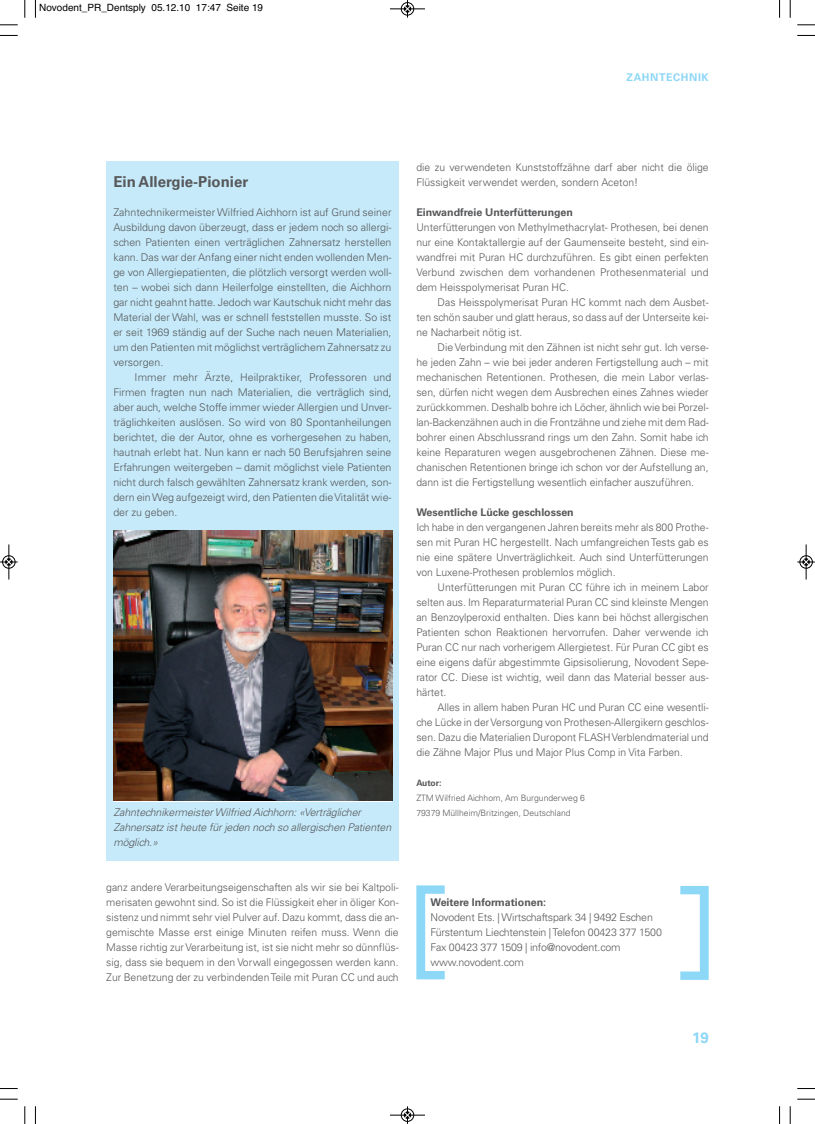
<style>
.page{position:relative;width:815px;height:1124px;background:#fff}
.page>*{position:absolute;margin:0;border:0;box-sizing:border-box;transform-origin:0 0}
.t1{font:700 15px "Univers";color:#57585a}
.t2{font:700 15px "Univers";color:#8dd7f7}
.t3{font:300 10.62px/15px "Univers";color:#57585a;text-align:justify}
.t4{font:italic 300 10.62px/15px "Univers";letter-spacing:-.01em;color:#57585a}
.t5{font:700 10.62px "Univers";color:#57585a}
.t6{font:700 10.62px "Univers";letter-spacing:.055em;color:#8dd7f7}
.t7{font:10px "Helvetica";color:#000}
.t8{font:300 8.75px/15px "Univers";color:#57585a}
.t9{font:700 8.75px "Univers";letter-spacing:-.01em;color:#57585a}
</style>
<div class="page">
<div style="left:106px;top:161px;width:293px;height:699px;background:#c6eafa"></div>
<img style="left:113px;top:530px;width:279px;height:270px">
<svg style="left:416px;top:885px;width:29px;height:94px"></svg>
<svg style="left:680px;top:886px;width:29px;height:93px"></svg>
<svg style="left:35px;top:0;width:1px;height:18px"></svg>
<svg style="left:0;top:35px;width:18px;height:1px"></svg>
<svg style="left:779px;top:0;width:1px;height:18px"></svg>
<svg style="left:797px;top:35px;width:18px;height:1px"></svg>
<svg style="left:35px;top:1106px;width:1px;height:17px"></svg>
<svg style="left:0;top:1088px;width:18px;height:1px"></svg>
<svg style="left:779px;top:1106px;width:1px;height:17px"></svg>
<svg style="left:797px;top:1088px;width:18px;height:1px"></svg>
<svg style="left:24px;top:0;width:2px;height:18px"></svg>
<svg style="left:0;top:24px;width:18px;height:2px"></svg>
<svg style="left:790px;top:0;width:1px;height:18px"></svg>
<svg style="left:797px;top:24px;width:18px;height:2px"></svg>
<svg style="left:24px;top:1106px;width:2px;height:17px"></svg>
<svg style="left:0;top:1098px;width:18px;height:1px"></svg>
<svg style="left:790px;top:1106px;width:1px;height:17px"></svg>
<svg style="left:797px;top:1098px;width:18px;height:1px"></svg>
<div style="left:401px;top:2px;width:13px;height:14px;border:1px solid #fff;border-radius:50%"></div>
<hr style="left:390px;top:9px;width:35px;height:1px;background:#000">
<div style="left:401px;top:2px;width:13px;height:13px;border:1px solid #000;border-radius:50%"></div>
<svg style="left:404px;top:0;width:7px;height:18px"></svg>
<hr style="left:390px;top:1114px;width:35px;height:1px;background:#000">
<div style="left:401px;top:1108px;width:13px;height:13px;border:1px solid #000;border-radius:50%"></div>
<svg style="left:404px;top:1106px;width:7px;height:17px"></svg>
<div style="left:2px;top:555px;width:14px;height:13px;border:1px solid #fff;border-radius:50%"></div>
<hr style="left:9px;top:544px;width:1px;height:35px;background:#000">
<div style="left:2px;top:555px;width:13px;height:13px;border:1px solid #000;border-radius:50%"></div>
<svg style="left:0;top:558px;width:18px;height:7px"></svg>
<div style="left:799px;top:555px;width:14px;height:13px;border:1px solid #fff;border-radius:50%"></div>
<hr style="left:806px;top:544px;width:1px;height:35px;background:#000">
<div style="left:800px;top:555px;width:13px;height:13px;border:1px solid #000;border-radius:50%"></div>
<svg style="left:797px;top:558px;width:18px;height:7px"></svg>
<p class="t7" style="left:39px;top:4px;width:226px">Novodent_PR_Dentsply 05.12.10 17:47 Seite 19</p>
<p class="t6" style="left:627px;top:73px;width:84px">ZAHNTECHNIK</p>
<h1 class="t1" style="left:113px;top:176px;width:136px">Ein Allergie-Pionier</h1>
<p class="t3" style="left:113px;top:205px;width:280px">Zahntechnikermeister Wilfried Aichhorn ist auf Grund seiner Ausbildung davon überzeugt, dass er jedem noch so allergi&shy;schen Patienten einen verträglichen Zahnersatz herstellen kann. Das war der Anfang einer nicht enden wollenden Men&shy;ge von Allergiepatienten, die plötzlich versorgt werden woll&shy;ten – wobei sich dann Heilerfolge einstellten, die Aichhorn gar nicht geahnt hatte. Jedoch war Kautschuk nicht mehr das Material der Wahl, was er schnell feststellen musste. So ist er seit 1969 ständig auf der Suche nach neuen Materialien, um den Patienten mit möglichst verträglichem Zahnersatz zu versorgen.</p>
<p class="t3" style="left:113px;top:370px;width:280px;text-indent:21px">Immer mehr Ärzte, Heilpraktiker, Professoren und Firmen fragten nun nach Materialien, die verträglich sind, aber auch, welche Stoffe immer wieder Allergien und Unver&shy;träglichkeiten auslösen. So wird von 80 Spontanheilungen berichtet, die der Autor, ohne es vorhergesehen zu haben, hautnah erlebt hat. Nun kann er nach 50 Berufsjahren seine Erfahrungen weitergeben – damit möglichst viele Patienten nicht durch falsch gewählten Zahnersatz krank werden, son&shy;dern ein Weg aufgezeigt wird, den Patienten die Vitalität wie&shy;der zu geben.</p>
<p class="t4" style="left:113px;top:805px;width:281px">ZahntechnikermeisterWilfried Aichhorn:«Verträglicher<br>Zahnersatz istheute fürjeden noch so allergischen Patienten möglich.»</p>
<p class="t3" style="left:106px;top:880px;width:294px">ganz andere Verarbeitungseigenschaften als wir sie bei Kaltpoli&shy;merisaten gewohnt sind. So ist die Flüssigkeit eher in öliger Kon&shy;sistenz und nimmt sehr viel Pulver auf. Dazu kommt, dass die an&shy;gemischte Masse erst einige Minuten reifen muss. Wenn die Masse richtig zur Verarbeitung ist, ist sie nicht mehr so dünnflüs&shy;sig, dass sie bequem in den Vorwall eingegossen werden kann.<br>Zur Benetzung der zu verbindenden Teile mit Puran CC und auch</p>
<p class="t3" style="left:416px;top:160px;width:294px">die zu verwendeten Kunststoffzähne darf aber nicht die ölige<br>Flüssigkeit verwendet werden, sondern Aceton!</p>
<p class="t5" style="left:416px;top:208px;width:158px">Einwandfreie Unterfütterungen</p>
<p class="t3" style="left:416px;top:220px;width:294px">Unterfütterungen von Methylmethacrylat- Prothesen, bei denen nur eine Kontaktallergie auf der Gaumenseite besteht, sind ein&shy;wandfrei mit Puran HC durchzuführen. Es gibt einen perfekten Verbund zwischen dem vorhandenen Prothesenmaterial und dem Heisspolymerisat Puran HC.</p>
<p class="t3" style="left:416px;top:295px;width:294px;text-indent:21px">Das Heisspolymerisat Puran HC kommt nach dem Ausbet&shy;ten schön sauber und glatt heraus, so dass auf der Unterseite kei&shy;ne Nacharbeit nötig ist.</p>
<p class="t3" style="left:416px;top:340px;width:294px;text-indent:21px">Die Verbindung mit den Zähnen ist nicht sehr gut. Ich verse&shy;he jeden Zahn – wie bei jeder anderen Fertigstellung auch – mit mechanischen Retentionen. Prothesen, die mein Labor verlas&shy;sen, dürfen nicht wegen dem Ausbrechen eines Zahnes wieder zurückkommen. Deshalb bohre ich Löcher, ähnlich wie bei Porzel&shy;lan-Backenzähnen auch in die Frontzähne und ziehe mit dem Rad&shy;bohrer einen Abschlussrand rings um den Zahn. Somit habe ich keine Reparaturen wegen ausgebrochenen Zähnen. Diese me&shy;chanischen Retentionen bringe ich schon vor der Aufstellung an, dann ist die Fertigstellung wesentlich einfacher auszuführen.</p>
<p class="t5" style="left:416px;top:508px;width:159px">Wesentliche Lücke geschlossen</p>
<p class="t3" style="left:416px;top:520px;width:294px">Ich habe in den vergangenen Jahren bereits mehr als 800 Prothe&shy;sen mit Puran HC hergestellt. Nach umfangreichen Tests gab es nie eine spätere Unverträglichkeit. Auch sind Unterfütterungen von Luxene-Prothesen problemlos möglich.</p>
<p class="t3" style="left:416px;top:580px;width:294px;text-indent:21px">Unterfütterungen mit Puran CC führe ich in meinem Labor selten aus. Im Reparaturmaterial Puran CC sind kleinste Mengen an Benzoylperoxid enthalten. Dies kann bei höchst allergischen Patienten schon Reaktionen hervorrufen. Daher verwende ich Puran CC nur nach vorherigem Allergietest. Für Puran CC gibt es eine eigens dafür abgestimmte Gipsisolierung, Novodent Sepe&shy;rator CC. Diese ist wichtig, weil dann das Material besser aus - härtet.</p>
<p class="t3" style="left:416px;top:700px;width:294px;text-indent:21px">Alles in allem haben Puran HC und Puran CC eine wesentli&shy;che Lücke in der Versorgung von Prothesen-Allergikern geschlos&shy;sen. Dazu die Materialien Duropont FLASH Verblendmaterial und die Zähne Major Plus und Major Plus Comp in Vita Farben.</p>
<p class="t9" style="left:416px;top:779px;width:27px">Autor:</p>
<p class="t8" style="left:416px;top:791px;width:170px">ZTM Wilfried Aichhorn, Am Burgunderweg 6<br>79379 Müllheim/Britzingen, Deutschland</p>
<p class="t5" style="left:431px;top:898px;width:117px">Weitere Informationen:</p>
<p class="t3" style="left:431px;top:910px;width:233px;text-align:left">Novodent Ets. | Wirtschaftspark 34 | 9492 Eschen Fürstentum Liechtenstein | Telefon 00423 377 1500<br>Fax 00423 377 1509 | info@novodent.com www.novodent.com</p>
<h1 class="t2" style="left:692px;top:1031px;width:18px">19</h1>
</div>
